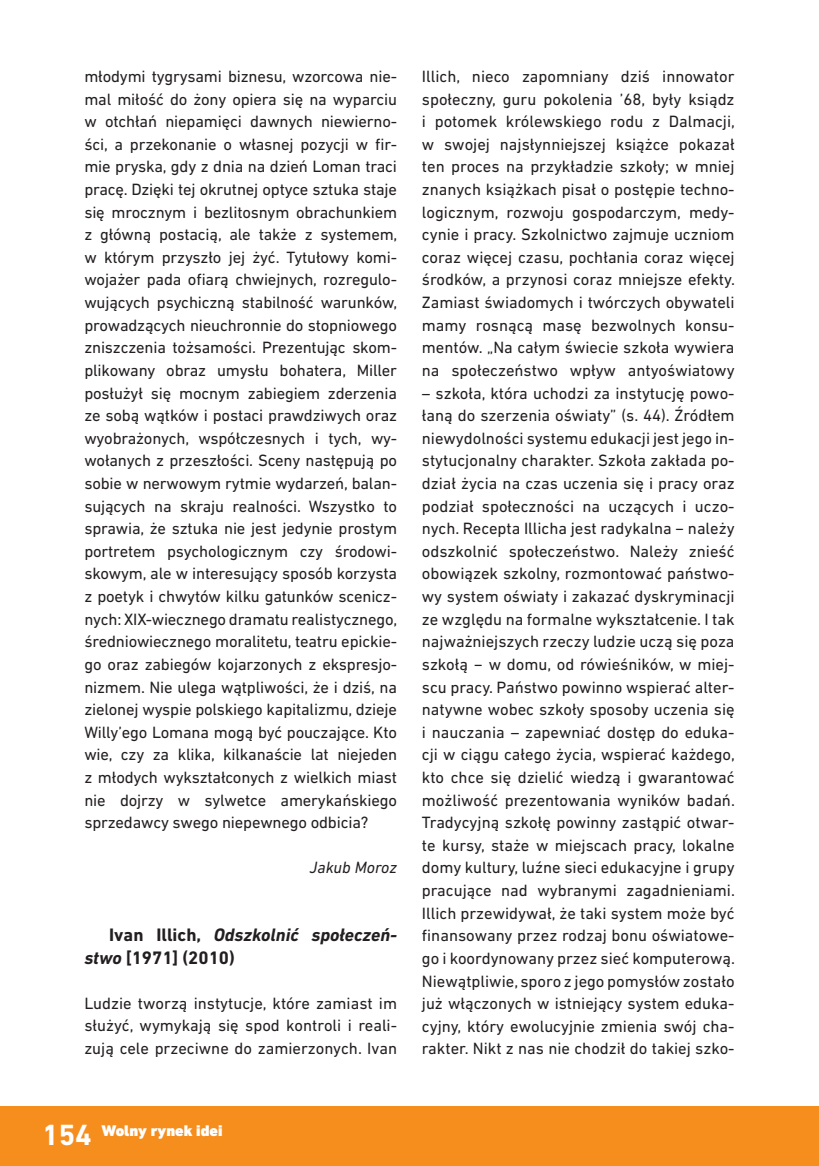
<style>
.page{position:relative;width:819px;height:1166px;background:#fff}
.page>*{position:absolute;margin:0;border:0;box-sizing:border-box;transform-origin:0 0}
.t1{font:700 29.75px "DIN Next LT Pro";color:#fff}
.t2{font:italic 700 18.38px/22.6px "DIN Next LT Pro";color:#231f20}
.t3{font:16.62px/22.6px "DIN Next LT Pro";color:#231f20;text-align:justify}
.t4{font:italic 16.62px "DIN Next LT Pro";color:#231f20}
.t5{font:900 15.75px "DIN Next LT Pro";color:#fff}
.s1{font-style:normal}
</style>
<div class="page">
<div style="left:0;top:1106px;width:819px;height:60px;background:#f68e1e"></div>
<p class="t3" style="left:84px;top:65px;width:314px">młodymi tygrysami biznesu, wzorcowa nie&shy;mal miłość do żony opiera się na wyparciu w otchłań niepamięci dawnych niewierno&shy;ści, a przekonanie o własnej pozycji w fir&shy;mie pryska, gdy z dnia na dzień Loman traci pracę. Dzięki tej okrutnej optyce sztuka staje się mrocznym i bezlitosnym obrachunkiem z główną postacią, ale także z systemem, w którym przyszło jej żyć. Tytułowy komi&shy;wojażer pada ofiarą chwiejnych, rozregulo&shy;wujących psychiczną stabilność warunków, prowadzących nieuchronnie do stopniowego zniszczenia tożsamości. Prezentując skom&shy;plikowany obraz umysłu bohatera, Miller posłużył się mocnym zabiegiem zderzenia ze sobą wątków i postaci prawdziwych oraz wyobrażonych, współczesnych i tych, wy&shy;wołanych z przeszłości. Sceny następują po sobie w nerwowym rytmie wydarzeń, balan&shy;sujących na skraju realności. Wszystko to sprawia, że sztuka nie jest jedynie prostym portretem psychologicznym czy środowi&shy;skowym, ale w interesujący sposób korzysta z poetyk i chwytów kilku gatunków scenicz&shy;nych: XIX-wiecznego dramatu realistycznego, średniowiecznego moralitetu, teatru epickie&shy;go oraz zabiegów kojarzonych z ekspresjo&shy;nizmem. Nie ulega wątpliwości, że i dziś, na zielonej wyspie polskiego kapitalizmu, dzieje Willy’ego Lomana mogą być pouczające. Kto wie, czy za klika, kilkanaście lat niejeden z młodych wykształconych z wielkich miast nie dojrzy w sylwetce amerykańskiego sprzedawcy swego niepewnego odbicia?</p>
<p class="t4" style="left:309px;top:858px;width:89px">Jakub Moroz</p>
<p class="t2" style="left:84px;top:923px;width:314px;text-indent:25px"><span class="s1">Ivan Illich,</span> Odszkolnić społeczeń&shy;stwo <span class="s1">[1971] (2010)</span></p>
<p class="t3" style="left:84px;top:992px;width:314px">Ludzie tworzą instytucje, które zamiast im służyć, wymykają się spod kontroli i reali&shy;zują cele przeciwne do zamierzonych. Ivan</p>
<p class="t3" style="left:422px;top:65px;width:314px">Illich, nieco zapomniany dziś innowator społeczny, guru pokolenia ’68, były ksiądz i potomek królewskiego rodu z Dalmacji, w swojej najsłynniejszej książce pokazał ten proces na przykładzie szkoły; w mniej znanych książkach pisał o postępie techno&shy;logicznym, rozwoju gospodarczym, medy&shy;cynie i pracy. Szkolnictwo zajmuje uczniom coraz więcej czasu, pochłania coraz więcej środków, a przynosi coraz mniejsze efekty.<br>Zamiast świadomych i twórczych obywateli mamy rosnącą masę bezwolnych konsu&shy;mentów. „Na całym świecie szkoła wywiera na społeczeństwo wpływ antyoświatowy</p>
<p class="t3" style="left:422px;top:381px;width:314px">– szkoła, która uchodzi za instytucję powo&shy;łaną do szerzenia oświaty” (s. 44). Źródłem niewydolności systemu edukacji jest jego in&shy;stytucjonalny charakter. Szkoła zakłada po&shy;dział życia na czas uczenia się i pracy oraz podział społeczności na uczących i uczo&shy;nych. Recepta Illicha jest radykalna − należy odszkolnić społeczeństwo. Należy znieść obowiązek szkolny, rozmontować państwo&shy;wy system oświaty i zakazać dyskryminacji ze względu na formalne wykształcenie. I tak najważniejszych rzeczy ludzie uczą się poza szkołą − w domu, od rówieśników, w miej&shy;scu pracy. Państwo powinno wspierać alter&shy;natywne wobec szkoły sposoby uczenia się i nauczania – zapewniać dostęp do eduka&shy;cji w ciągu całego życia, wspierać każdego, kto chce się dzielić wiedzą i gwarantować możliwość prezentowania wyników badań.<br>Tradycyjną szkołę powinny zastąpić otwar&shy;te kursy, staże w miejscach pracy, lokalne domy kultury, luźne sieci edukacyjne i grupy pracujące nad wybranymi zagadnieniami.<br>Illich przewidywał, że taki system może być finansowany przez rodzaj bonu oświatowe&shy;go i koordynowany przez sieć komputerową.<br>Niewątpliwie, sporo z jego pomysłów zostało już włączonych w istniejący system eduka&shy;cyjny, który ewolucyjnie zmienia swój cha&shy;rakter. Nikt z nas nie chodził do takiej szko-</p>
<h1 class="t1" style="left:42px;top:1118px;width:51px">154</h1>
<p class="t5" style="left:102px;top:1121px;width:122px">Wolny rynek idei</p>
</div>
